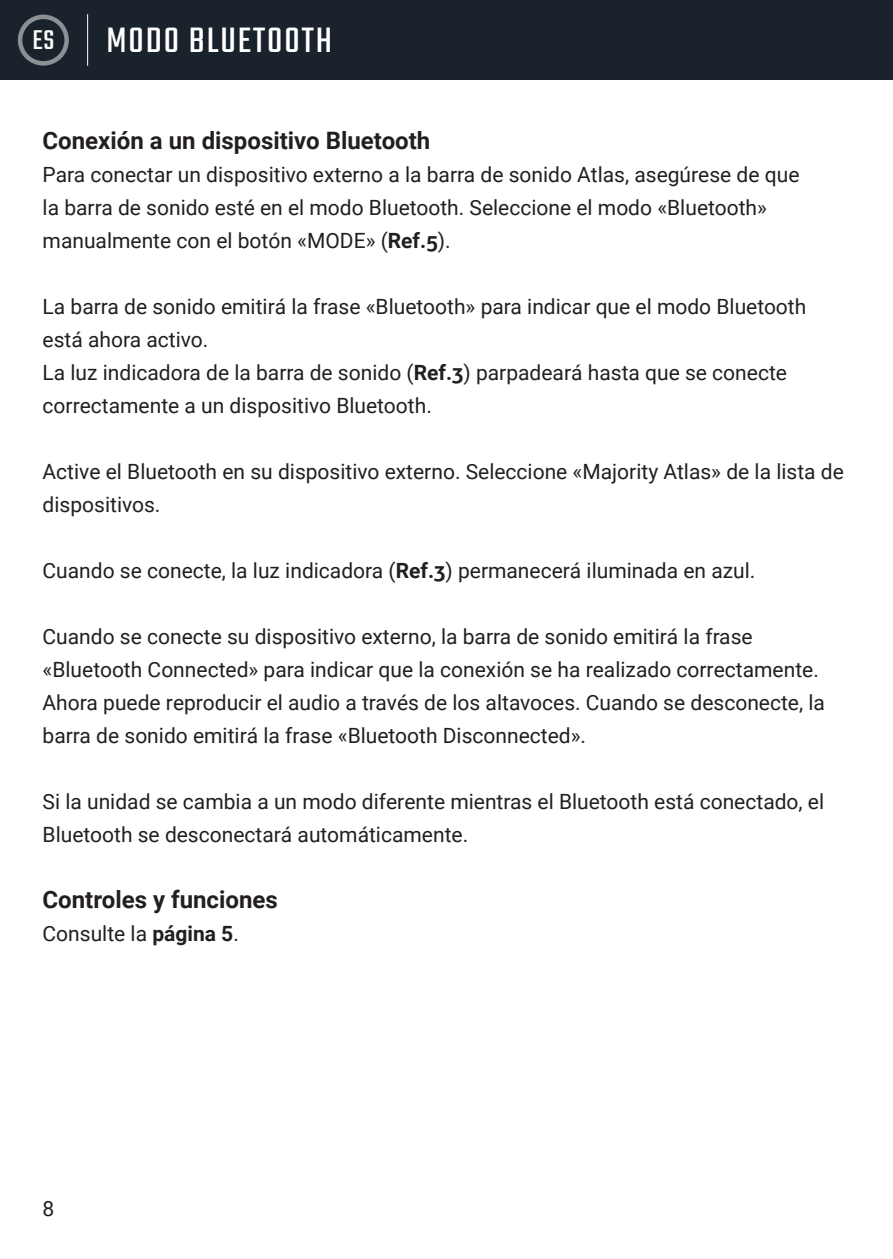
<style>
.page{position:relative;width:893px;height:1259px;background:#fff}
.page>*{position:absolute;margin:0;border:0;box-sizing:border-box;transform-origin:0 0}
.Page_Heading{font:39px "Teko";letter-spacing:.05em;color:#fff}
.t1{font:30px "Teko";color:#fff}
.Paragraph_Body{font:700 24px "Roboto";color:#231f20}
.Paragraph_Body-2{font:21px/33px "Roboto";color:#231f20}
.s1{font-weight:700}
</style>
<div class="page">
<div style="left:0;top:0;width:892px;height:80px;background:#1a232c"></div>
<hr style="left:87px;top:14px;width:1px;height:52px;background:#fff">
<div style="left:18px;top:15px;width:51px;height:51px;border:4px solid #fff;border-radius:50%"></div>
<h2 class="t1" style="left:32px;top:23px;width:23px">ES</h2>
<p class="Page_Heading" style="left:106px;top:18px;width:227px">MODO BLUETOOTH</p>
<p class="Paragraph_Body" style="left:43px;top:123px;width:389px">Conexión a un dispositivo Bluetooth</p>
<p class="Paragraph_Body-2" style="left:43px;top:157px;width:758px">Para conectar un dispositivo externo a la barra de sonido Atlas, asegúrese de que la barra de sonido esté en el modo Bluetooth. Seleccione el modo «Bluetooth» manualmente con el botón «MODE» (<span class="s1">Ref.5</span>).</p>
<p class="Paragraph_Body-2" style="left:43px;top:289px;width:765px">La barra de sonido emitirá la frase «Bluetooth» para indicar que el modo Bluetooth está ahora activo.<br>La luz indicadora de la barra de sonido (<span class="s1">Ref.3</span>) parpadeará hasta que se conecte correctamente a un dispositivo Bluetooth.</p>
<p class="Paragraph_Body-2" style="left:43px;top:454px;width:802px">Active el Bluetooth en su dispositivo externo. Seleccione «Majority Atlas» de la lista de dispositivos.</p>
<p class="Paragraph_Body-2" style="left:43px;top:553px;width:714px">Cuando se conecte, la luz indicadora (<span class="s1">Ref.3</span>) permanecerá iluminada en azul.</p>
<p class="Paragraph_Body-2" style="left:43px;top:619px;width:783px">Cuando se conecte su dispositivo externo, la barra de sonido emitirá la frase «Bluetooth Connected» para indicar que la conexión se ha realizado correctamente.<br>Ahora puede reproducir el audio a través de los altavoces. Cuando se desconecte, la barra de sonido emitirá la frase «Bluetooth Disconnected».</p>
<p class="Paragraph_Body-2" style="left:43px;top:784px;width:782px">Si la unidad se cambia a un modo diferente mientras el Bluetooth está conectado, el<br>Bluetooth se desconectará automáticamente.</p>
<p class="Paragraph_Body" style="left:43px;top:882px;width:237px">Controles y funciones</p>
<p class="Paragraph_Body-2" style="left:43px;top:916px;width:198px">Consulte la <span class="s1">página 5</span>.</p>
<p class="Paragraph_Body-2" style="left:43px;top:1191px;width:13px">8</p>
</div>
